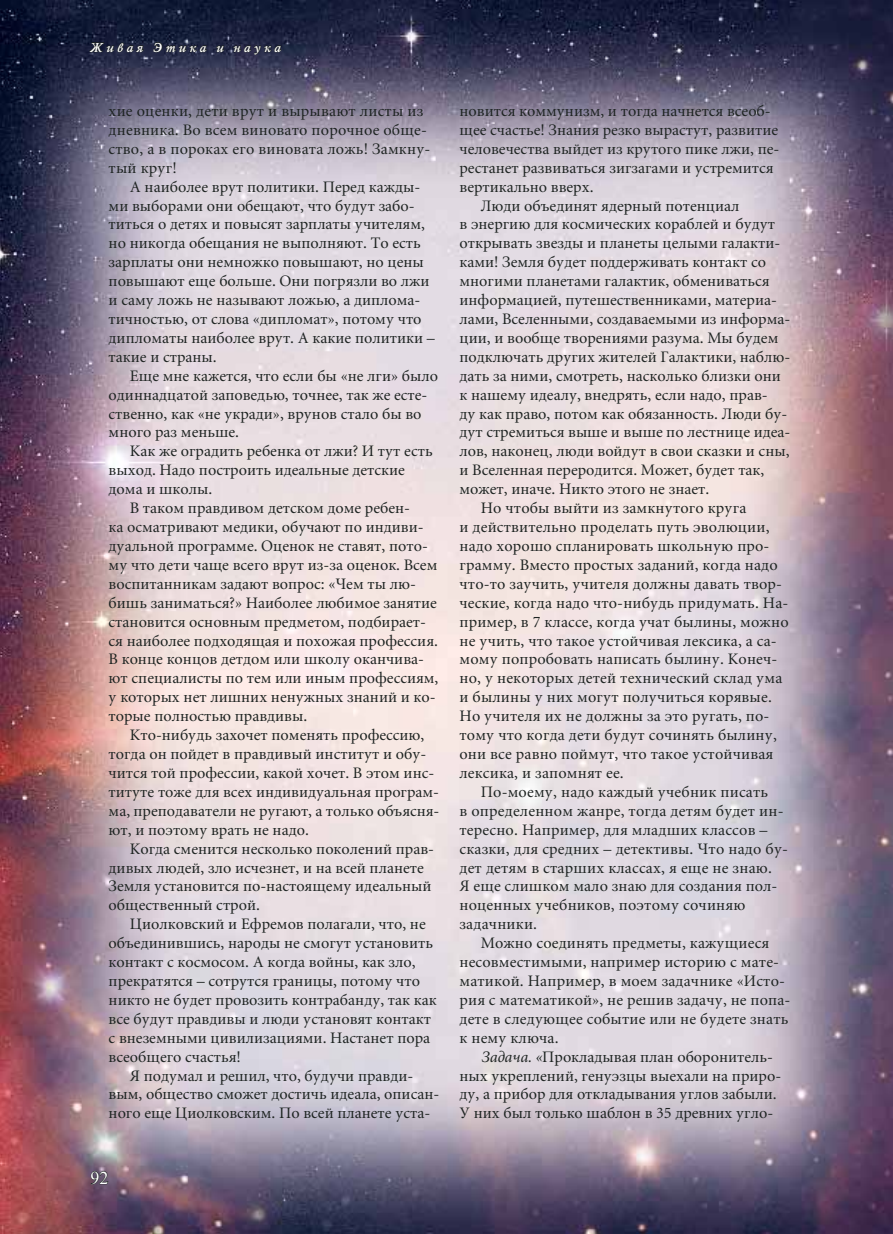
<style>
.page{position:relative;width:893px;height:1234px;background:#fff}
.page>*{position:absolute;margin:0;border:0;box-sizing:border-box;transform-origin:0 0}
.t1{font:18px "Times New Roman";color:#fff}
.t2{font:15.75px/18.9px "Miniature C";color:#1d2321}
.t3{font:italic 700 12.75px "Mysl C";letter-spacing:.25em;color:#fff}
.s1{font-style:italic}
</style>
<div class="page">
<img style="left:0;top:0;width:893px;height:1233px">
<svg style="left:90px;top:43px;width:54px;height:9px"></svg>
<svg style="left:154px;top:42px;width:53px;height:10px"></svg>
<svg style="left:216px;top:46px;width:8px;height:6px"></svg>
<svg style="left:234px;top:46px;width:47px;height:8px"></svg>
<svg style="left:90px;top:1170px;width:19px;height:14px"></svg>
<p class="t3" style="left:89px;top:40px;width:193px">Живая Этика и наука</p>
<p class="t2" style="left:109px;top:102px;width:323px">хие оценки, дети врут и вырывают листы из дневника. Во всем виновато порочное обще&shy;ство, а в пороках его виновата ложь! Замкну&shy;тый круг!</p>
<p class="t2" style="left:109px;top:178px;width:328px;text-indent:21px">А наиболее врут политики. Перед кажды&shy;ми выборами они обещают, что будут забо&shy;титься о детях и повысят зарплаты учителям, но никогда обещания не выполняют. То есть зарплаты они немножко повышают, но цены повышают еще больше. Они погрязли во лжи и саму ложь не называют ложью, а диплома&shy;тичностью, от слова «дипломат», потому что дипломаты наиболее врут. А какие политики – такие и страны.</p>
<p class="t2" style="left:109px;top:367px;width:331px;text-indent:21px">Еще мне кажется, что если бы «не лги» было одиннадцатой заповедью, точнее, так же есте&shy;ственно, как «не укради», врунов стало бы во много раз меньше.</p>
<p class="t2" style="left:109px;top:442px;width:326px;text-indent:21px">Как же оградить ребенка от лжи? И тут есть выход. Надо построить идеальные детские дома и школы.</p>
<p class="t2" style="left:109px;top:499px;width:331px;text-indent:21px">В таком правдивом детском доме ребен-<br>ка осматривают медики, обучают по индиви&shy;дуальной программе. Оценок не ставят, пото&shy;му что дети чаще всего врут из-за оценок. Всем воспитанникам задают вопрос: «Чем ты лю&shy;бишь заниматься?» Наиболее любимое занятие становится основным предметом, подбирает&shy;ся наиболее подходящая и похожая профессия.<br>В конце концов детдом или школу оканчива&shy;ют специалисты по тем или иным профессиям, у которых нет лишних ненужных знаний и ко&shy;торые полностью правдивы.</p>
<p class="t2" style="left:109px;top:726px;width:332px;text-indent:21px">Кто-нибудь захочет поменять профессию, тогда он пойдет в правдивый институт и обу&shy;чится той профессии, какой хочет. В этом инс&shy;титуте тоже для всех индивидуальная програм&shy;ма, преподаватели не ругают, а только объясня&shy;ют, и поэтому врать не надо.</p>
<p class="t2" style="left:109px;top:839px;width:327px;text-indent:21px">Когда сменится несколько поколений прав&shy;дивых людей, зло исчезнет, и на всей планете Земля установится по-настоящему идеальный общественный строй.</p>
<p class="t2" style="left:109px;top:915px;width:330px;text-indent:21px">Циолковский и Ефремов полагали, что, не объединившись, народы не смогут установить контакт с космосом. А когда войны, как зло, прекратятся – сотрутся границы, потому что никто не будет провозить контрабанду, так как все будут правдивы и люди установят контакт с внеземными цивилизациями. Настанет пора всеобщего счастья!</p>
<p class="t2" style="left:109px;top:1066px;width:332px;text-align:center">Я подумал и решил, что, будучи правди-<br>вым, общество сможет достичь идеала, описан&shy;ного еще Циолковским. По всей планете уста-</p>
<p class="t1" style="left:90px;top:1164px;width:19px">92</p>
<p class="t2" style="left:459px;top:102px;width:313px">новится коммунизм, и тогда начнется всеоб-</p>
<p class="t2" style="left:459px;top:121px;width:320px">щее счастье! Знания резко вырастут, развитие</p>
<p class="t2" style="left:459px;top:140px;width:321px">человечества выйдет из крутого пике лжи, пе-</p>
<p class="t2" style="left:459px;top:159px;width:316px">рестанет развиваться зигзагами и устремится</p>
<p class="t2" style="left:459px;top:178px;width:136px">вертикально вверх.</p>
<p class="t2" style="left:481px;top:196px;width:260px">Люди объединят ядерный потенциал</p>
<p class="t2" style="left:459px;top:215px;width:317px">в энергию для космических кораблей и будут</p>
<p class="t2" style="left:459px;top:234px;width:322px">открывать звезды и планеты целыми галакти-</p>
<p class="t2" style="left:459px;top:253px;width:308px">ками! Земля будет поддерживать контакт со</p>
<p class="t2" style="left:459px;top:272px;width:312px">многими планетами галактик, обмениваться</p>
<p class="t2" style="left:459px;top:291px;width:319px">информацией, путешественниками, материа-</p>
<p class="t2" style="left:459px;top:310px;width:332px">лами, Вселенными, создаваемыми из информа-</p>
<p class="t2" style="left:459px;top:329px;width:320px">ции, и вообще творениями разума. Мы будем</p>
<p class="t2" style="left:459px;top:348px;width:332px">подключать других жителей Галактики, наблю-</p>
<p class="t2" style="left:459px;top:367px;width:323px">дать за ними, смотреть, насколько близки они</p>
<p class="t2" style="left:459px;top:385px;width:310px">к нашему идеалу, внедрять, если надо, прав-</p>
<p class="t2" style="left:459px;top:404px;width:329px">ду как право, потом как обязанность. Люди бу-</p>
<p class="t2" style="left:459px;top:423px;width:332px">дут стремиться выше и выше по лестнице идеа-</p>
<p class="t2" style="left:459px;top:442px;width:332px">лов, наконец, люди войдут в свои сказки и сны,</p>
<p class="t2" style="left:459px;top:461px;width:306px">и Вселенная переродится. Может, будет так,</p>
<p class="t2" style="left:459px;top:480px;width:251px">может, иначе. Никто этого не знает.</p>
<p class="t2" style="left:481px;top:499px;width:267px">Но чтобы выйти из замкнутого круга</p>
<p class="t2" style="left:459px;top:518px;width:312px">и действительно проделать путь эволюции,</p>
<p class="t2" style="left:459px;top:537px;width:311px">надо хорошо спланировать школьную про-</p>
<p class="t2" style="left:459px;top:556px;width:320px">грамму. Вместо простых заданий, когда надо</p>
<p class="t2" style="left:459px;top:574px;width:324px">что-то заучить, учителя должны давать твор-</p>
<p class="t2" style="left:459px;top:593px;width:330px">ческие, когда надо что-нибудь придумать. На-</p>
<p class="t2" style="left:459px;top:612px;width:331px">пример, в 7 классе, когда учат былины, можно</p>
<p class="t2" style="left:459px;top:631px;width:319px">не учить, что такое устойчивая лексика, а са-</p>
<p class="t2" style="left:459px;top:650px;width:319px">мому попробовать написать былину. Конеч-</p>
<p class="t2" style="left:459px;top:669px;width:324px">но, у некоторых детей технический склад ума</p>
<p class="t2" style="left:459px;top:688px;width:314px">и былины у них могут получиться корявые.</p>
<p class="t2" style="left:459px;top:707px;width:311px">Но учителя их не должны за это ругать, по-</p>
<p class="t2" style="left:459px;top:726px;width:319px">тому что когда дети будут сочинять былину,</p>
<p class="t2" style="left:459px;top:745px;width:315px">они все равно поймут, что такое устойчивая</p>
<p class="t2" style="left:459px;top:763px;width:166px">лексика, и запомнят ее.</p>
<p class="t2" style="left:481px;top:782px;width:289px">По-моему, надо каждый учебник писать</p>
<p class="t2" style="left:459px;top:801px;width:326px">в определенном жанре, тогда детям будет ин-</p>
<p class="t2" style="left:459px;top:820px;width:310px">тересно. Например, для младших классов –</p>
<p class="t2" style="left:459px;top:839px;width:330px">сказки, для средних – детективы. Что надо бу-</p>
<p class="t2" style="left:459px;top:858px;width:314px">дет детям в старших классах, я еще не знаю.</p>
<p class="t2" style="left:459px;top:877px;width:319px">Я еще слишком мало знаю для создания пол-</p>
<p class="t2" style="left:459px;top:896px;width:287px">ноценных учебников, поэтому сочиняю</p>
<p class="t2" style="left:459px;top:915px;width:79px">задачники.</p>
<p class="t2" style="left:481px;top:934px;width:290px">Можно соединять предметы, кажущиеся</p>
<p class="t2" style="left:459px;top:952px;width:321px">несовместимыми, например историю с мате-</p>
<p class="t2" style="left:459px;top:971px;width:327px">матикой. Например, в моем задачнике «Исто-</p>
<p class="t2" style="left:459px;top:990px;width:332px">рия с математикой», не решив задачу, не попа-</p>
<p class="t2" style="left:459px;top:1009px;width:330px">дете в следующее событие или не будете знать</p>
<p class="t2" style="left:459px;top:1028px;width:101px">к нему ключа.</p>
<p class="t2" style="left:481px;top:1047px;width:294px"><span class="s1">Задача. «</span>Прокладывая план оборонитель-</p>
<p class="t2" style="left:459px;top:1066px;width:323px">ных укреплений, генуэзцы выехали на приро-</p>
<p class="t2" style="left:459px;top:1085px;width:319px">ду, а прибор для откладывания углов забыли.</p>
<p class="t2" style="left:459px;top:1104px;width:315px">У них был только шаблон в 35 древних угло-</p>
</div>
